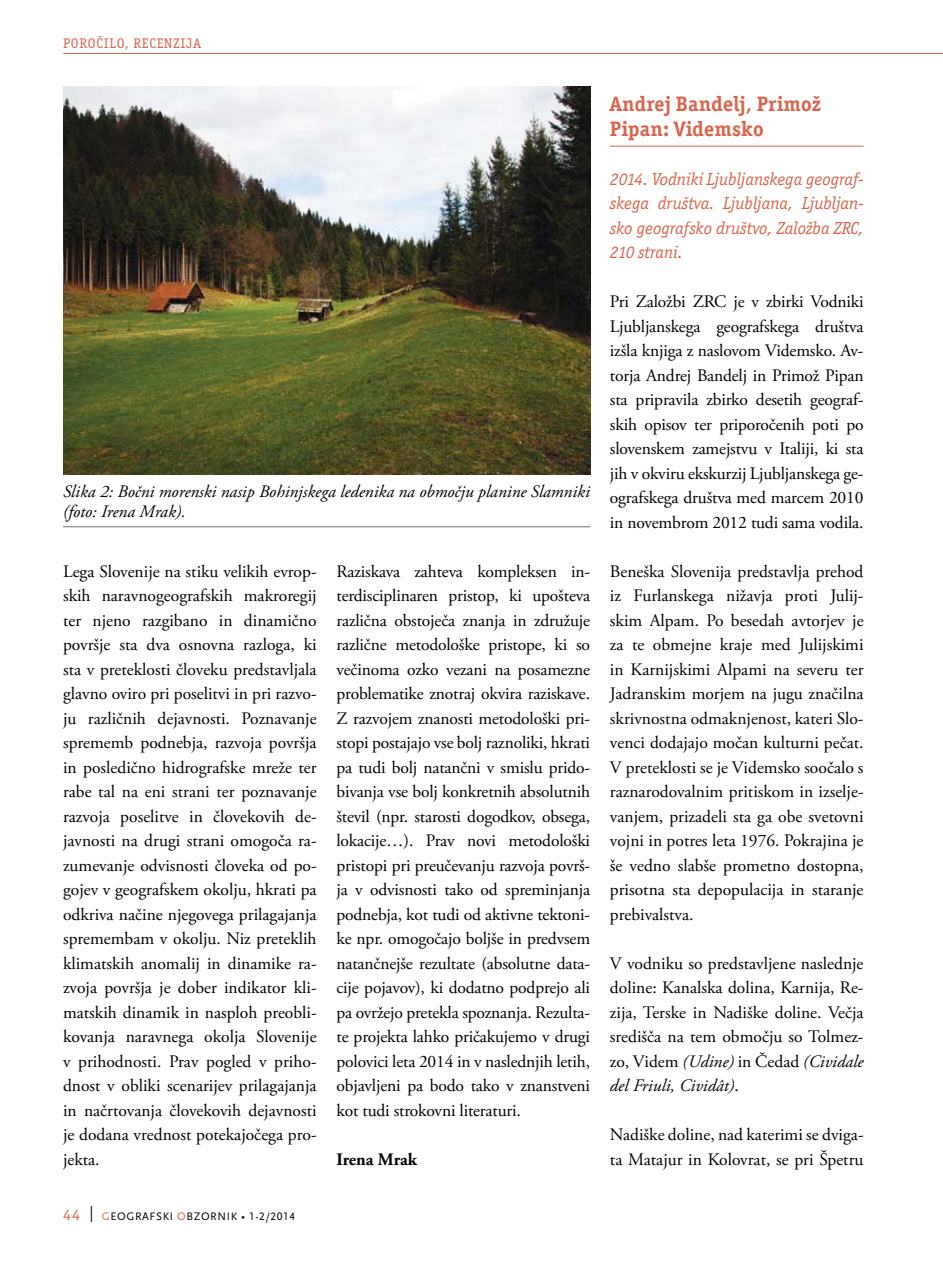
<style>
.page{position:relative;width:943px;height:1270px;background:#fff}
.page>*{position:absolute;margin:0;border:0;box-sizing:border-box;transform-origin:0 0}
.t1{font:700 21px/24.5px "Officina Ser Itc TEE";letter-spacing:.01em;color:#da654e}
.t2{font:17.5px/24.5px "Adobe Garamond Pro";color:#000;text-align:justify}
.t3{font:italic 17.5px/24.5px "Officina Ser Itc TEE";color:#da654e;text-align:justify}
.t4{font:italic 17.5px/19.2px "Adobe Garamond Pro";color:#000}
.t5{font:700 17.5px "Adobe Garamond Pro";color:#000}
.t6{font:14px "Officina Ser Itc TEE";letter-spacing:.05em;color:#da654e}
.t7{font:11.38px "AE Scala Sans";letter-spacing:.05em;color:#000}
.s1{font-family:"Officina Ser Itc TEE";font-size:15.75px;color:#da654e}
.s2{color:#da654e}
.s3{font-family:"AE Scala Sans SC"}
.s4{font-style:italic}
</style>
<div class="page">
<hr style="left:63px;top:53px;width:880px;height:1px;background:#da654e">
<hr style="left:610px;top:146px;width:253px;height:1px;background:#da654e">
<img style="left:63px;top:87px;width:527px;height:388px">
<hr style="left:63px;top:526px;width:527px;height:1px;background:#6d6e71">
<p class="t6" style="left:63px;top:35px;width:139px">POROČILO, RECENZIJA</p>
<p class="t4" style="left:63px;top:483px;width:528px">Slika 2: Bočni morenski nasip Bohinjskega ledenika na območju planine Slamniki (foto: Irena Mrak).</p>
<p class="t2" style="left:63px;top:560px;width:255px">Lega Slovenije na stiku velikih evrop&shy;skih naravnogeografskih makroregij ter njeno razgibano in dinamično površje sta dva osnovna razloga, ki sta v preteklosti človeku predstavljala glavno oviro pri poselitvi in pri razvo&shy;ju različnih dejavnosti. Poznavanje sprememb podnebja, razvoja površja in posledično hidrografske mreže ter rabe tal na eni strani ter poznavanje razvoja poselitve in človekovih de&shy;javnosti na drugi strani omogoča ra&shy;zumevanje odvisnosti človeka od po&shy;gojev v geografskem okolju, hkrati pa odkriva načine njegovega prilagajanja spremembam v okolju. Niz preteklih klimatskih anomalij in dinamike ra&shy;zvoja površja je dober indikator kli&shy;matskih dinamik in nasploh preobli&shy;kovanja naravnega okolja Slovenije v prihodnosti. Prav pogled v priho&shy;dnost v obliki scenarijev prilagajanja in načrtovanja človekovih dejavnosti je dodana vrednost potekajočega pro&shy;jekta.</p>
<p class="t7" style="left:63px;top:1210px;width:233px"><span class="s1">44</span> <sup>|</sup> <span class="s2">G</span>EOGRAFSKI <span class="s2">O</span>BZORNIK • <span class="s3">1-2/2014</span></p>
<p class="t2" style="left:336px;top:560px;width:255px">Raziskava zahteva kompleksen in&shy;terdisciplinaren pristop, ki upošteva različna obstoječa znanja in združuje različne metodološke pristope, ki so večinoma ozko vezani na posamezne problematike znotraj okvira raziskave.<br>Z razvojem znanosti metodološki pri&shy;stopi postajajo vse bolj raznoliki, hkrati pa tudi bolj natančni v smislu prido&shy;bivanja vse bolj konkretnih absolutnih števil (npr. starosti dogodkov, obsega, lokacije…). Prav novi metodološki pristopi pri preučevanju razvoja površ&shy;ja v odvisnosti tako od spreminjanja podnebja, kot tudi od aktivne tektoni&shy;ke npr. omogočajo boljše in predvsem natančnejše rezultate (absolutne data&shy;cije pojavov), ki dodatno podprejo ali pa ovržejo pretekla spoznanja. Rezulta&shy;te projekta lahko pričakujemo v drugi polovici leta 2014 in v naslednjih letih, objavljeni pa bodo tako v znanstveni kot tudi strokovni literaturi.</p>
<p class="t5" style="left:336px;top:1149px;width:82px">Irena Mrak</p>
<p class="t1" style="left:610px;top:92px;width:212px">Andrej Bandelj, Primož<br>Pipan: Videmsko</p>
<p class="t3" style="left:610px;top:167px;width:255px">2014. Vodniki Ljubljanskega geograf&shy;skega društva. Ljubljana, Ljubljan&shy;sko geografsko društvo, Založba ZRC, 210 strani.</p>
<p class="t2" style="left:610px;top:290px;width:255px">Pri Založbi ZRC je v zbirki Vodniki Ljubljanskega geografskega društva izšla knjiga z naslovom Videmsko. Av&shy;torja Andrej Bandelj in Primož Pipan sta pripravila zbirko desetih geograf&shy;skih opisov ter priporočenih poti po slovenskem zamejstvu v Italiji, ki sta jih v okviru ekskurzij Ljubljanskega ge&shy;ografskega društva med marcem 2010 in novembrom 2012 tudi sama vodila.</p>
<p class="t2" style="left:610px;top:560px;width:255px">Beneška Slovenija predstavlja prehod iz Furlanskega nižavja proti Julij&shy;skim Alpam. Po besedah avtorjev je za te obmejne kraje med Julijskimi in Karnijskimi Alpami na severu ter Jadranskim morjem na jugu značilna skrivnostna odmaknjenost, kateri Slo&shy;venci dodajajo močan kulturni pečat.<br>V preteklosti se je Videmsko soočalo s raznarodovalnim pritiskom in izselje&shy;vanjem, prizadeli sta ga obe svetovni vojni in potres leta 1976. Pokrajina je še vedno slabše prometno dostopna, prisotna sta depopulacija in staranje prebivalstva.</p>
<p class="t2" style="left:610px;top:952px;width:255px">V vodniku so predstavljene naslednje doline: Kanalska dolina, Karnija, Re&shy;zija, Terske in Nadiške doline. Večja središča na tem območju so Tolmez&shy;zo, Videm <span class="s4">(Udine)</span> in Čedad <span class="s4">(Cividale del Friuli, Cividât)</span>.</p>
<p class="t2" style="left:610px;top:1123px;width:255px">Nadiške doline, nad katerimi se dviga&shy;ta Matajur in Kolovrat, se pri Špetru</p>
</div>
